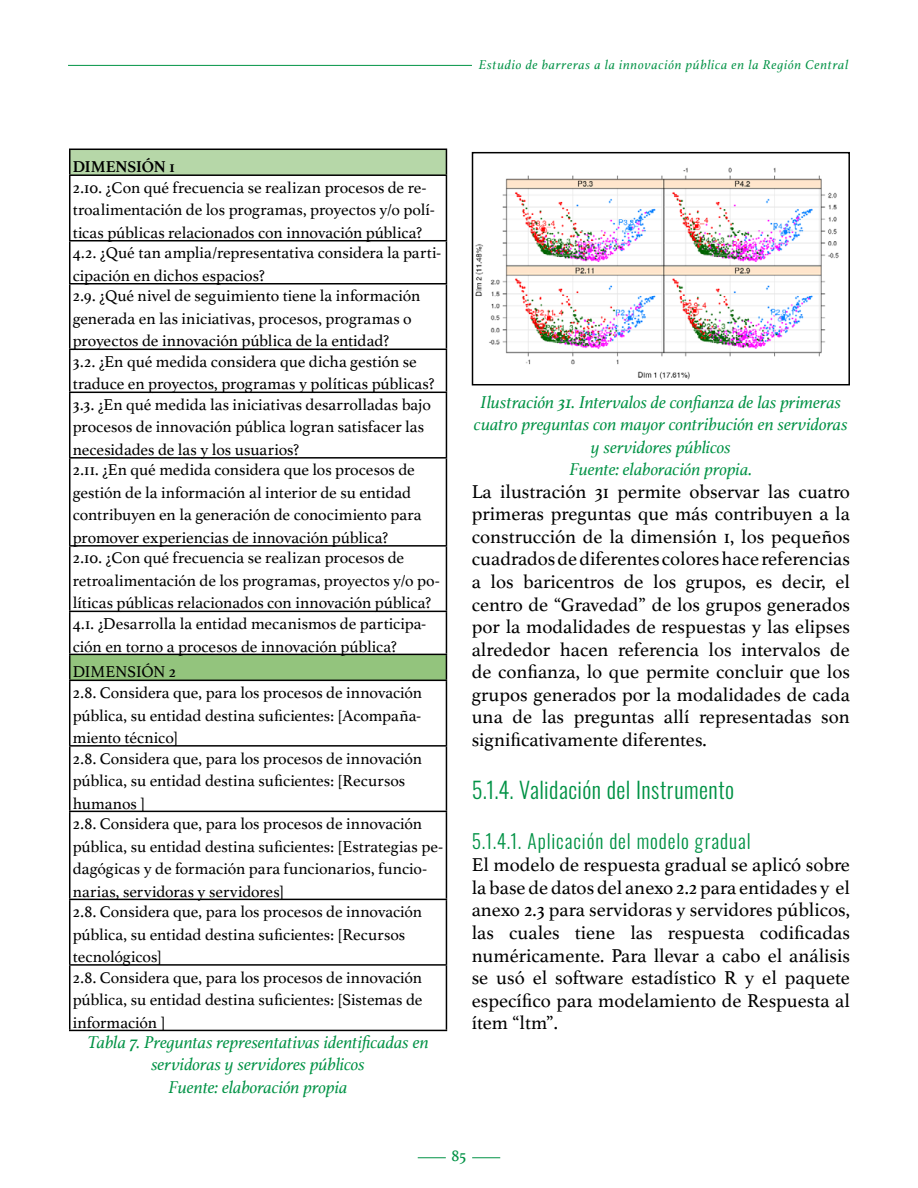
<style>
.page{position:relative;width:918px;height:1188px;background:#fff}
.page>*{position:absolute;margin:0;border:0;box-sizing:border-box;transform-origin:0 0}
.t1{font:300 22.5px "Oswald";letter-spacing:.02em;color:#009245}
.t2{font:19.5px/22.5px "Athelas";color:#000;text-align:justify}
.t3{font:300 19.5px "Oswald";letter-spacing:.045em;color:#009245}
.t4{font:italic 18px/22.5px "Athelas";letter-spacing:-.005em;color:#009245;text-align:center}
.t5{font:16.5px/22.5px "Athelas";letter-spacing:-.005em;color:#000}
.t6{font:700 16.5px "Athelas";letter-spacing:-.01em;color:#000}
.t7{font:16.5px "Athelas";color:#009245}
.t8{font:italic 13.5px "Athelas";letter-spacing:.05em;color:#009245}
</style>
<div class="page">
<svg style="left:418px;top:1157px;width:28px;height:1px"></svg>
<svg style="left:472px;top:1157px;width:28px;height:1px"></svg>
<hr style="left:68px;top:65px;width:404px;height:1px;background:#009344">
<div style="left:70px;top:149px;width:376px;height:26px;background:#b6d7a8"></div>
<div style="left:70px;top:654px;width:376px;height:26px;background:#93c47d"></div>
<hr style="left:69px;top:149px;width:378px;height:1px;background:#000">
<svg style="left:69px;top:150px;width:1px;height:24px"></svg>
<svg style="left:446px;top:150px;width:1px;height:24px"></svg>
<hr style="left:69px;top:174px;width:378px;height:2px;background:#000">
<hr style="left:69px;top:176px;width:1px;height:64px;background:#000">
<hr style="left:446px;top:176px;width:1px;height:64px;background:#000">
<hr style="left:69px;top:240px;width:378px;height:1px;background:#000">
<hr style="left:69px;top:241px;width:1px;height:42px;background:#000">
<hr style="left:446px;top:241px;width:1px;height:42px;background:#000">
<hr style="left:69px;top:283px;width:378px;height:2px;background:#000">
<hr style="left:69px;top:285px;width:1px;height:64px;background:#000">
<hr style="left:446px;top:285px;width:1px;height:64px;background:#000">
<hr style="left:69px;top:349px;width:378px;height:1px;background:#000">
<hr style="left:69px;top:350px;width:1px;height:42px;background:#000">
<hr style="left:446px;top:350px;width:1px;height:42px;background:#000">
<hr style="left:69px;top:392px;width:378px;height:1px;background:#000">
<hr style="left:69px;top:393px;width:1px;height:64px;background:#000">
<hr style="left:446px;top:393px;width:1px;height:64px;background:#000">
<hr style="left:69px;top:457px;width:378px;height:2px;background:#000">
<hr style="left:69px;top:459px;width:1px;height:86px;background:#000">
<hr style="left:446px;top:459px;width:1px;height:86px;background:#000">
<hr style="left:69px;top:545px;width:378px;height:2px;background:#000">
<hr style="left:69px;top:547px;width:1px;height:64px;background:#000">
<hr style="left:446px;top:547px;width:1px;height:64px;background:#000">
<hr style="left:69px;top:611px;width:378px;height:1px;background:#000">
<hr style="left:69px;top:612px;width:1px;height:42px;background:#000">
<hr style="left:446px;top:612px;width:1px;height:42px;background:#000">
<hr style="left:69px;top:654px;width:378px;height:1px;background:#000">
<svg style="left:69px;top:655px;width:1px;height:25px"></svg>
<svg style="left:446px;top:655px;width:1px;height:25px"></svg>
<hr style="left:69px;top:680px;width:378px;height:1px;background:#000">
<hr style="left:69px;top:681px;width:1px;height:64px;background:#000">
<hr style="left:446px;top:681px;width:1px;height:64px;background:#000">
<hr style="left:69px;top:745px;width:378px;height:2px;background:#000">
<hr style="left:69px;top:747px;width:1px;height:64px;background:#000">
<hr style="left:446px;top:747px;width:1px;height:64px;background:#000">
<hr style="left:69px;top:811px;width:378px;height:1px;background:#000">
<hr style="left:69px;top:812px;width:1px;height:87px;background:#000">
<hr style="left:446px;top:812px;width:1px;height:87px;background:#000">
<hr style="left:69px;top:899px;width:378px;height:1px;background:#000">
<hr style="left:69px;top:900px;width:1px;height:64px;background:#000">
<hr style="left:446px;top:900px;width:1px;height:64px;background:#000">
<hr style="left:69px;top:964px;width:378px;height:2px;background:#000">
<hr style="left:69px;top:966px;width:1px;height:64px;background:#000">
<hr style="left:446px;top:966px;width:1px;height:64px;background:#000">
<hr style="left:69px;top:1030px;width:378px;height:1px;background:#000">
<img style="left:475px;top:167px;width:364px;height:213px">
<div style="left:472px;top:152px;width:378px;height:233px;border:2px solid #000"></div>
<p class="t8" style="left:479px;top:54px;width:371px">Estudio de barreras a la innovación pública en la Región Central</p>
<p class="t6" style="left:73px;top:153px;width:104px">DIMENSIÓN 1</p>
<p class="t5" style="left:73px;top:176px;width:362px">2.10. ¿Con qué frecuencia se realizan procesos de re&shy;troalimentación de los programas, proyectos y/o polí&shy;ticas públicas relacionados con innovación pública?</p>
<p class="t5" style="left:73px;top:241px;width:370px">4.2. ¿Qué tan amplia/representativa considera la parti&shy;cipación en dichos espacios?</p>
<p class="t5" style="left:73px;top:284px;width:349px">2.9. ¿Qué nivel de seguimiento tiene la información generada en las iniciativas, procesos, programas o proyectos de innovación pública de la entidad?</p>
<p class="t5" style="left:73px;top:350px;width:364px">3.2. ¿En qué medida considera que dicha gestión se traduce en proyectos, programas y políticas públicas?</p>
<p class="t5" style="left:73px;top:393px;width:360px">3.3. ¿En qué medida las iniciativas desarrolladas bajo procesos de innovación pública logran satisfacer las necesidades de las y los usuarios?</p>
<p class="t5" style="left:73px;top:458px;width:350px">2.11. ¿En qué medida considera que los procesos de gestión de la información al interior de su entidad contribuyen en la generación de conocimiento para promover experiencias de innovación pública?</p>
<p class="t5" style="left:73px;top:546px;width:369px">2.10. ¿Con qué frecuencia se realizan procesos de retroalimentación de los programas, proyectos y/o po&shy;líticas públicas relacionados con innovación pública?</p>
<p class="t5" style="left:73px;top:612px;width:355px">4.1. ¿Desarrolla la entidad mecanismos de participa&shy;ción en torno a procesos de innovación pública?</p>
<p class="t5" style="left:73px;top:661px;width:351px;line-height:20.5px">DIMENSIÓN 2<br>2.8. Considera que, para los procesos de innovación</p>
<p class="t5" style="left:73px;top:703px;width:350px">pública, su entidad destina suficientes: [Acompaña&shy;miento técnico]</p>
<p class="t5" style="left:73px;top:746px;width:351px">2.8. Considera que, para los procesos de innovación pública, su entidad destina suficientes: [Recursos humanos ]</p>
<p class="t5" style="left:73px;top:812px;width:372px">2.8. Considera que, para los procesos de innovación pública, su entidad destina suficientes: [Estrategias pe&shy;dagógicas y de formación para funcionarios, funcio&shy;narias, servidoras y servidores]</p>
<p class="t5" style="left:73px;top:900px;width:351px">2.8. Considera que, para los procesos de innovación pública, su entidad destina suficientes: [Recursos tecnológicos]</p>
<p class="t5" style="left:73px;top:965px;width:351px;text-align:justify">2.8. Considera que, para los procesos de innovación pública, su entidad destina suficientes: [Sistemas de información ]</p>
<p class="t4" style="left:87px;top:1030px;width:343px">Tabla 7. Preguntas representativas identificadas en servidoras y servidores públicos<br>Fuente: elaboración propia</p>
<p class="t4" style="left:474px;top:390px;width:375px">Ilustración 31. Intervalos de confianza de las primeras cuatro preguntas con mayor contribución en servidoras y servidores públicos<br>Fuente: elaboración propia.</p>
<p class="t2" style="left:472px;top:480px;width:380px">La ilustración 31 permite observar las cuatro primeras preguntas que más contribuyen a la construcción de la dimensión 1, los pequeños cuadrados de diferentes colores hace referencias a los baricentros de los grupos, es decir, el centro de “Gravedad” de los grupos generados por la modalidades de respuestas y las elipses alrededor hacen referencia los intervalos de de confianza, lo que permite concluir que los grupos generados por la modalidades de cada una de las preguntas allí representadas son significativamente diferentes.</p>
<h1 class="t1" style="left:472px;top:770px;width:264px">5.1.4. Validación del Instrumento</h1>
<p class="t3" style="left:472px;top:824px;width:280px">5.1.4.1. Aplicación del modelo gradual</p>
<p class="t2" style="left:472px;top:853px;width:380px">El modelo de respuesta gradual se aplicó sobre la base de datos del anexo 2.2 para entidades y el anexo 2.3 para servidoras y servidores públicos, las cuales tiene las respuesta codificadas numéricamente. Para llevar a cabo el análisis se usó el software estadístico R y el paquete específico para modelamiento de Respuesta al ítem “ltm”.</p>
<p class="t7" style="left:452px;top:1143px;width:16px">85</p>
</div>
